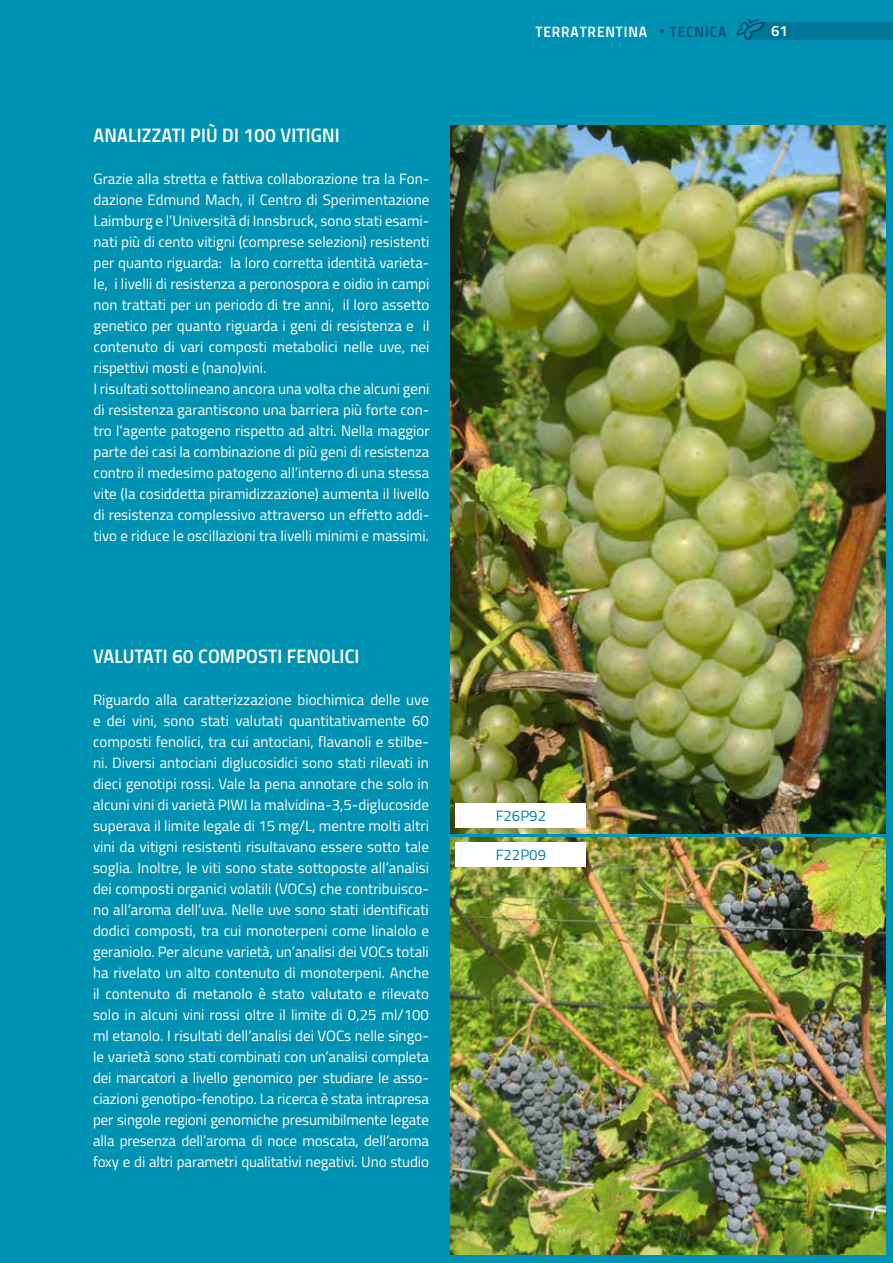
<style>
.page{position:relative;width:893px;height:1263px;background:#0092b2}
.page>*{position:absolute;margin:0;border:0;box-sizing:border-box;transform-origin:0 0}
.t1{font:19.5px "Titillium Semibold Upright";letter-spacing:.01em;color:#fff}
.t2{font:15px/21px "Titillium";color:#fff}
.t3{font:15px "Titillium Semibold Upright";letter-spacing:.06em;color:#fff}
.t4{font:15px "Titillium";color:#0083a5}
.s1{color:#0083a5}
</style>
<div class="page">
<img style="left:451px;top:125px;width:434px;height:708px">
<img style="left:451px;top:837px;width:435px;height:417px">
<div style="left:456px;top:803px;width:130px;height:24px;background:#fff"></div>
<div style="left:456px;top:842px;width:130px;height:25px;background:#fff"></div>
<svg style="left:736px;top:19px;width:157px;height:21px"></svg>
<h1 class="t1" style="left:94px;top:120px;width:248px">ANALIZZATI PIÙ DI 100 VITIGNI</h1>
<p class="t2" style="left:94px;top:168px;width:337px">Grazie alla stretta e fattiva collaborazione tra la Fon&shy;dazione Edmund Mach, il Centro di Sperimentazione Laimburg e l’Università di Innsbruck, sono stati esami&shy;nati più di cento vitigni (comprese selezioni) resistenti per quanto riguarda: la loro corretta identità varieta&shy;le, i livelli di resistenza a peronospora e oidio in campi non trattati per un periodo di tre anni, il loro assetto genetico per quanto riguarda i geni di resistenza e il contenuto di vari composti metabolici nelle uve, nei rispettivi mosti e (nano)vini.<br>I risultati sottolineano ancora una volta che alcuni geni di resistenza garantiscono una barriera più forte con&shy;tro l’agente patogeno rispetto ad altri. Nella maggior parte dei casi la combinazione di più geni di resistenza contro il medesimo patogeno all’interno di una stessa vite (la cosiddetta piramidizzazione) aumenta il livello di resistenza complessivo attraverso un effetto addi&shy;tivo e riduce le oscillazioni tra livelli minimi e massimi.</p>
<h1 class="t1" style="left:93px;top:641px;width:268px">VALUTATI 60 COMPOSTI FENOLICI</h1>
<p class="t2" style="left:93px;top:688px;width:337px;text-align:justify">Riguardo alla caratterizzazione biochimica delle uve e dei vini, sono stati valutati quantitativamente 60 composti fenolici, tra cui antociani, flavanoli e stilbe&shy;ni. Diversi antociani diglucosidici sono stati rilevati in dieci genotipi rossi. Vale la pena annotare che solo in alcuni vini di varietà PIWI la malvidina-3,5-diglucoside superava il limite legale di 15 mg/L, mentre molti altri vini da vitigni resistenti risultavano essere sotto tale soglia. Inoltre, le viti sono state sottoposte all’analisi dei composti organici volatili (VOCs) che contribuisco&shy;no all’aroma dell’uva. Nelle uve sono stati identificati dodici composti, tra cui monoterpeni come linalolo e geraniolo. Per alcune varietà, un’analisi dei VOCs totali ha rivelato un alto contenuto di monoterpeni. Anche il contenuto di metanolo è stato valutato e rilevato solo in alcuni vini rossi oltre il limite di 0,25 ml/100 ml etanolo. I risultati dell’analisi dei VOCs nelle singo&shy;le varietà sono stati combinati con un’analisi completa dei marcatori a livello genomico per studiare le asso&shy;ciazioni genotipo-fenotipo. La ricerca è stata intrapresa per singole regioni genomiche presumibilmente legate alla presenza dell’aroma di noce moscata, dell’aroma foxy e di altri parametri qualitativi negativi. Uno studio</p>
<p class="t3" style="left:536px;top:20px;width:192px">TERRATRENTINA <span class="s1">• TECNICA</span></p>
<p class="t3" style="left:771px;top:20px;width:18px">61</p>
<p class="t4" style="left:496px;top:804px;width:52px">F26P92</p>
<p class="t4" style="left:496px;top:844px;width:52px">F22P09</p>
</div>
